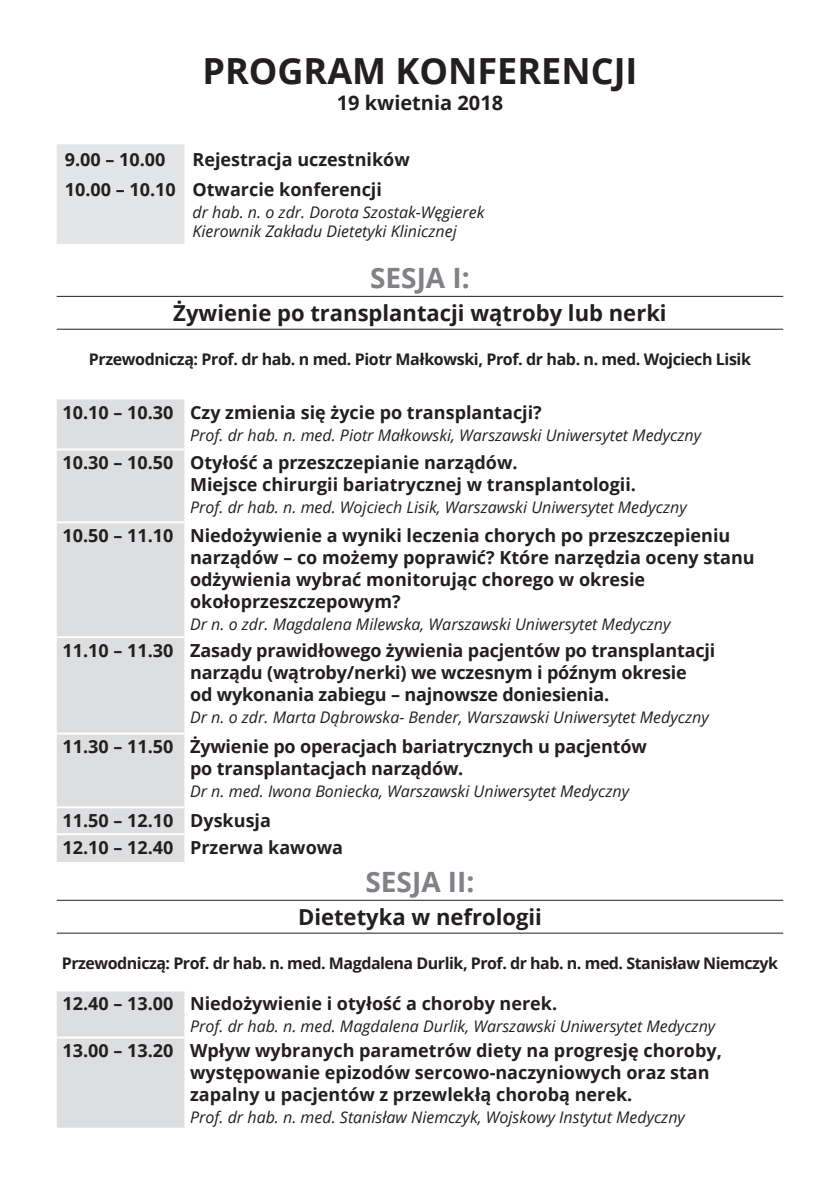
<style>
.page{position:relative;width:840px;height:1191px;background:#fff}
.page>*{position:absolute;margin:0;border:0;box-sizing:border-box;transform-origin:0 0}
.t1{font:700 36px "Open Sans";color:#231f20}
.t2{font:700 28px "Open Sans";color:#808285}
.t3{font:700 22px "Open Sans";color:#231f20}
.t4{font:700 20px "Open Sans";color:#231f20}
.t5{font:700 18px/22px "Open Sans";color:#231f20}
.t6{font:italic 16px/19.2px "Open Sans";color:#231f20}
.t7{font:700 16px "Open Sans";letter-spacing:-.03em;color:#231f20}
</style>
<div class="page">
<div style="left:57px;top:144px;width:127px;height:100px;background:#e4e5e7"></div>
<hr style="left:57px;top:296px;width:725px;height:1px;background:#231f20">
<hr style="left:57px;top:329px;width:725px;height:1px;background:#231f20">
<div style="left:57px;top:399px;width:127px;height:463px;background:#dddee0"></div>
<hr style="left:57px;top:448px;width:127px;height:2px;background:#fff">
<hr style="left:57px;top:636px;width:127px;height:2px;background:#fff">
<hr style="left:57px;top:732px;width:127px;height:2px;background:#fff">
<hr style="left:57px;top:806px;width:127px;height:2px;background:#fff">
<hr style="left:57px;top:833px;width:127px;height:2px;background:#fff">
<hr style="left:57px;top:521px;width:127px;height:2px;background:#fff">
<hr style="left:57px;top:900px;width:725px;height:1px;background:#231f20">
<hr style="left:57px;top:932px;width:725px;height:1px;background:#231f20">
<div style="left:57px;top:991px;width:127px;height:136px;background:#dddee0"></div>
<hr style="left:57px;top:1036px;width:127px;height:2px;background:#fff">
<h1 class="t1" style="left:202px;top:46px;width:436px">PROGRAM KONFERENCJI</h1>
<p class="t4" style="left:336px;top:89px;width:168px">19 kwietnia 2018</p>
<p class="t5" style="left:65px;top:144px;width:346px;line-height:29.8px;text-indent:128px">Rejestracja uczestników<br>10.00 – 10.10 Otwarcie konferencji</p>
<p class="t6" style="left:192px;top:202px;width:293px">dr hab. n. o zdr. Dorota Szostak-Węgierek<br>Kierownik Zakładu Dietetyki Klinicznej</p>
<h2 class="t2" style="left:370px;top:258px;width:101px">SESJA I:</h2>
<p class="t3" style="left:173px;top:298px;width:494px">Żywienie po transplantacji wątroby lub nerki</p>
<p class="t7" style="left:89px;top:348px;width:663px">Przewodniczą: Prof. dr hab. n med. Piotr Małkowski, Prof. dr hab. n. med. Wojciech Lisik</p>
<p class="t5" style="left:62px;top:401px;width:480px">10.10 – 10.30 Czy zmienia się życie po transplantacji?</p>
<p class="t6" style="left:190px;top:425px;width:512px">Prof. dr hab. n. med. Piotr Małkowski, Warszawski Uniwersytet Medyczny</p>
<p class="t5" style="left:190px;top:451px;width:447px;text-indent:-128px">10.30 – 10.50 Otyłość a przeszczepianie narządów.<br>Miejsce chirurgii bariatrycznej w transplantologii.</p>
<p class="t6" style="left:190px;top:497px;width:498px">Prof. dr hab. n. med. Wojciech Lisik, Warszawski Uniwersytet Medyczny</p>
<p class="t5" style="left:190px;top:524px;width:566px;text-indent:-128px">10.50 – 11.10 Niedożywienie a wyniki leczenia chorych po przeszczepieniu narządów – co możemy poprawić? Które narzędzia oceny stanu odżywienia wybrać monitorując chorego w okresie okołoprzeszczepowym?</p>
<p class="t6" style="left:190px;top:614px;width:481px">Dr n. o zdr. Magdalena Milewska, Warszawski Uniwersytet Medyczny</p>
<p class="t5" style="left:190px;top:638px;width:526px;text-indent:-128px">11.10 – 11.30 Zasady prawidłowego żywienia pacjentów po transplantacji narządu (wątroby/nerki) we wczesnym i późnym okresie<br>od wykonania zabiegu – najnowsze doniesienia.</p>
<p class="t6" style="left:190px;top:707px;width:520px">Dr n. o zdr. Marta Dąbrowska- Bender, Warszawski Uniwersytet Medyczny</p>
<p class="t5" style="left:190px;top:735px;width:458px;text-indent:-128px">11.30 – 11.50 Żywienie po operacjach bariatrycznych u pacjentów po transplantacjach narządów.</p>
<p class="t6" style="left:190px;top:781px;width:440px">Dr n. med. Iwona Boniecka, Warszawski Uniwersytet Medyczny</p>
<p class="t5" style="left:62px;top:806px;width:282px;line-height:27px">11.50 – 12.10 Dyskusja<br>12.10 – 12.40 Przerwa kawowa</p>
<h2 class="t2" style="left:365px;top:862px;width:110px">SESJA II:</h2>
<p class="t3" style="left:298px;top:901px;width:245px">Dietetyka w nefrologii</p>
<p class="t7" style="left:62px;top:952px;width:717px">Przewodniczą: Prof. dr hab. n. med. Magdalena Durlik, Prof. dr hab. n. med. Stanisław Niemczyk</p>
<p class="t5" style="left:62px;top:991px;width:496px">12.40 – 13.00 Niedożywienie i otyłość a choroby nerek.</p>
<p class="t6" style="left:190px;top:1016px;width:526px">Prof. dr hab. n. med. Magdalena Durlik, Warszawski Uniwersytet Medyczny</p>
<p class="t5" style="left:190px;top:1039px;width:533px;text-indent:-128px">13.00 – 13.20 Wpływ wybranych parametrów diety na progresję choroby, występowanie epizodów sercowo-naczyniowych oraz stan zapalny u pacjentów z przewlekłą chorobą nerek.</p>
<p class="t6" style="left:190px;top:1107px;width:496px">Prof. dr hab. n. med. Stanisław Niemczyk, Wojskowy Instytut Medyczny</p>
<p class="t5" style="left:65px;top:148px;width:102px">9.00 – 10.00</p>
</div>
